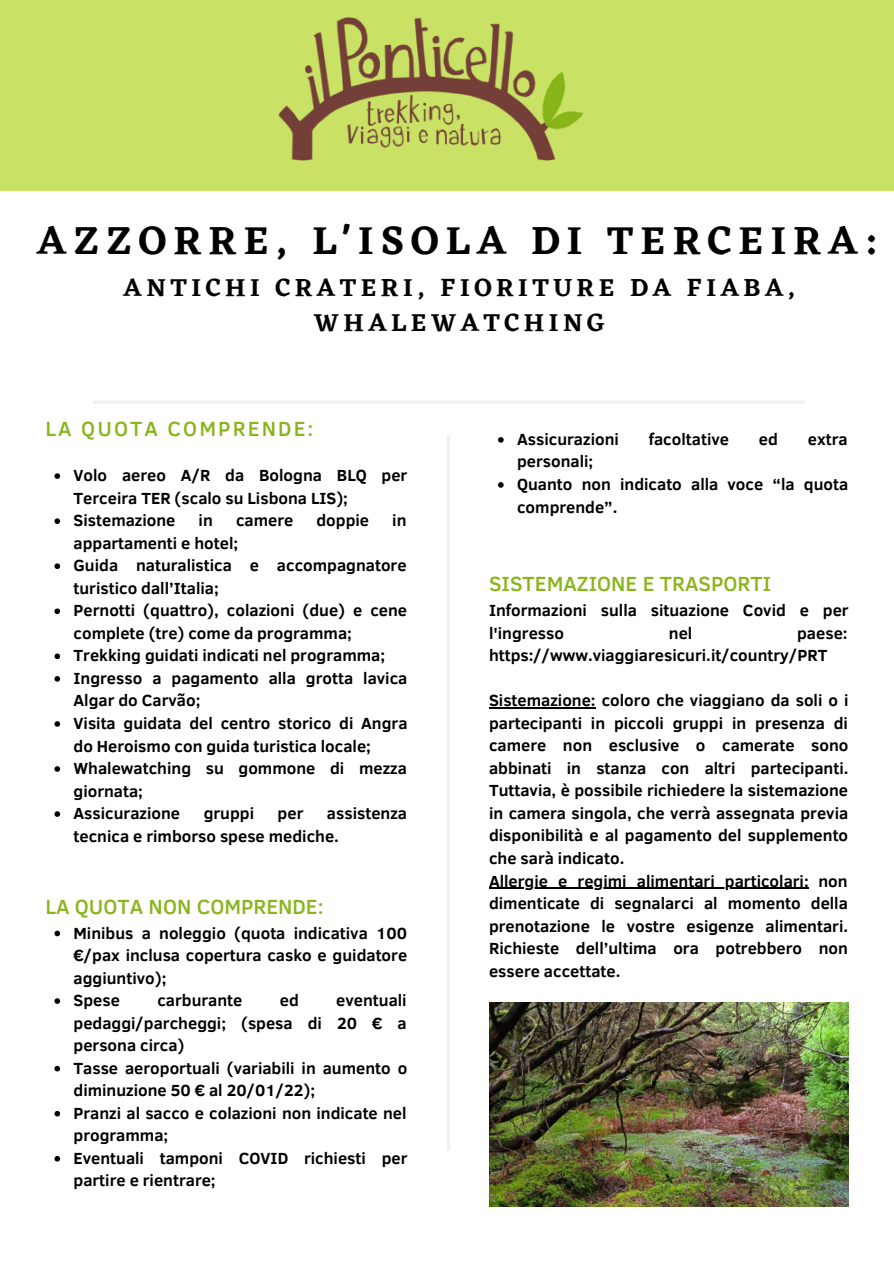
<style>
.page{position:relative;width:894px;height:1264px;background:#fff}
.page>*{position:absolute;margin:0;border:0;box-sizing:border-box;transform-origin:0 0}
.t1{font:600 40.5px "Eczar";letter-spacing:.175em;color:#000}
.t2{font:600 25.5px/35px "Eczar";letter-spacing:.175em;color:#000;text-align:center}
.t3{font:500 21px "Clear Sans";color:#88b51a}
.t4{font:500 21px "Clear Sans";letter-spacing:.1em;color:#88b51a}
.t5{font:700 16.5px/22.5px "Clear Sans";color:#000}
</style>
<div class="page">
<hr style="left:447px;top:435px;width:3px;height:715px;background:#eff0f2">
<div style="left:0;top:0;width:893px;height:191px;background:#c9e265"></div>
<hr style="left:93px;top:401px;width:711px;height:3px;background:#eff0f2">
<img style="left:278px;top:18px;width:305px;height:143px">
<img style="left:489px;top:1002px;width:359px;height:204px">
<svg style="left:54px;top:473px;width:6px;height:6px"></svg>
<svg style="left:54px;top:518px;width:6px;height:6px"></svg>
<svg style="left:54px;top:563px;width:6px;height:6px"></svg>
<svg style="left:54px;top:608px;width:6px;height:6px"></svg>
<svg style="left:54px;top:653px;width:6px;height:6px"></svg>
<svg style="left:54px;top:676px;width:6px;height:5px"></svg>
<svg style="left:54px;top:721px;width:6px;height:5px"></svg>
<svg style="left:54px;top:766px;width:6px;height:5px"></svg>
<svg style="left:54px;top:811px;width:6px;height:5px"></svg>
<svg style="left:54px;top:930px;width:6px;height:6px"></svg>
<svg style="left:54px;top:998px;width:6px;height:5px"></svg>
<svg style="left:54px;top:1065px;width:6px;height:6px"></svg>
<svg style="left:54px;top:1110px;width:6px;height:6px"></svg>
<svg style="left:54px;top:1156px;width:6px;height:5px"></svg>
<svg style="left:498px;top:437px;width:5px;height:5px"></svg>
<svg style="left:498px;top:482px;width:5px;height:6px"></svg>
<hr style="left:489px;top:707px;width:106px;height:1px;background:#000">
<hr style="left:489px;top:887px;width:319px;height:1px;background:#000">
<p class="t1" style="left:37px;top:217px;width:842px">AZZORRE, L'ISOLA DI TERCEIRA:</p>
<p class="t2" style="left:123px;top:270px;width:673px">ANTICHI CRATERI, FIORITURE DA FIABA,<br>WHALEWATCHING</p>
<p class="t4" style="left:45px;top:413px;width:269px">LA QUOTA COMPRENDE:</p>
<p class="t5" style="left:73px;top:463px;width:335px">Volo aereo A/R da Bologna BLQ per<br>Terceira TER (scalo su Lisbona LIS);</p>
<p class="t5" style="left:73px;top:508px;width:103px">Sistemazione</p>
<p class="t5" style="left:198px;top:508px;width:16px">in</p>
<p class="t5" style="left:236px;top:508px;width:59px">camere</p>
<p class="t5" style="left:316px;top:508px;width:54px">doppie</p>
<p class="t5" style="left:392px;top:508px;width:16px">in</p>
<p class="t5" style="left:73px;top:531px;width:166px">appartamenti e hotel;</p>
<p class="t5" style="left:73px;top:553px;width:334px">Guida naturalistica e accompagnatore turistico dall’Italia;</p>
<p class="t5" style="left:73px;top:598px;width:335px">Pernotti (quattro), colazioni (due) e cene complete (tre) come da programma;</p>
<p class="t5" style="left:73px;top:643px;width:313px">Trekking guidati indicati nel programma;</p>
<p class="t5" style="left:73px;top:666px;width:335px">Ingresso a pagamento alla grotta lavica<br>Algar do Carvão;</p>
<p class="t5" style="left:73px;top:711px;width:335px">Visita guidata del centro storico di Angra do Heroismo con guida turistica locale;</p>
<p class="t5" style="left:73px;top:756px;width:335px">Whalewatching su gommone di mezza giornata;</p>
<p class="t5" style="left:73px;top:801px;width:108px">Assicurazione</p>
<p class="t5" style="left:204px;top:801px;width:52px">gruppi</p>
<p class="t5" style="left:277px;top:801px;width:27px">per</p>
<p class="t5" style="left:73px;top:801px;width:335px;text-indent:253px">assistenza tecnica e rimborso spese mediche.</p>
<p class="t3" style="left:45px;top:891px;width:279px">LA QUOTA NON COMPRENDE:</p>
<p class="t5" style="left:73px;top:920px;width:335px;text-align:justify">Minibus a noleggio (quota indicativa 100 €/pax inclusa copertura casko e guidatore aggiuntivo);</p>
<p class="t5" style="left:73px;top:988px;width:48px">Spese</p>
<p class="t5" style="left:157px;top:988px;width:87px">carburante</p>
<p class="t5" style="left:280px;top:988px;width:21px">ed</p>
<p class="t5" style="left:73px;top:988px;width:334px;text-align:justify;text-indent:263px">eventuali pedaggi/parcheggi; (spesa di 20 € a persona circa)</p>
<p class="t5" style="left:73px;top:1055px;width:335px">Tasse aeroportuali (variabili in aumento o diminuzione 50 € al 20/01/22);</p>
<p class="t5" style="left:73px;top:1100px;width:334px">Pranzi al sacco e colazioni non indicate nel programma;</p>
<p class="t5" style="left:73px;top:1145px;width:335px">Eventuali tamponi COVID richiesti per partire e rientrare;</p>
<p class="t5" style="left:517px;top:427px;width:103px">Assicurazioni</p>
<p class="t5" style="left:648px;top:427px;width:82px">facoltative</p>
<p class="t5" style="left:758px;top:427px;width:21px">ed</p>
<p class="t5" style="left:807px;top:427px;width:41px">extra</p>
<p class="t5" style="left:517px;top:449px;width:78px">personali;</p>
<p class="t5" style="left:517px;top:472px;width:332px">Quanto non indicato alla voce “la quota comprende”.</p>
<p class="t3" style="left:489px;top:568px;width:283px">SISTEMAZIONE E TRASPORTI</p>
<p class="t5" style="left:489px;top:598px;width:361px">Informazioni sulla situazione Covid e per l'ingresso</p>
<p class="t5" style="left:668px;top:621px;width:25px">nel</p>
<p class="t5" style="left:489px;top:621px;width:360px;text-indent:308px">paese: https://www.viaggiaresicuri.it/country/PRT</p>
<p class="t5" style="left:489px;top:688px;width:361px;text-align:justify">Sistemazione: coloro che viaggiano da soli o i partecipanti in piccoli gruppi in presenza di camere non esclusive o camerate sono abbinati in stanza con altri partecipanti.<br>Tuttavia, è possibile richiedere la sistemazione in camera singola, che verrà assegnata previa disponibilità e al pagamento del supplemento che sarà indicato.</p>
<p class="t5" style="left:489px;top:868px;width:360px;text-align:justify">Allergie e regimi alimentari particolari: non dimenticate di segnalarci al momento della prenotazione le vostre esigenze alimentari.<br>Richieste dell’ultima ora potrebbero non essere accettate.</p>
</div>
